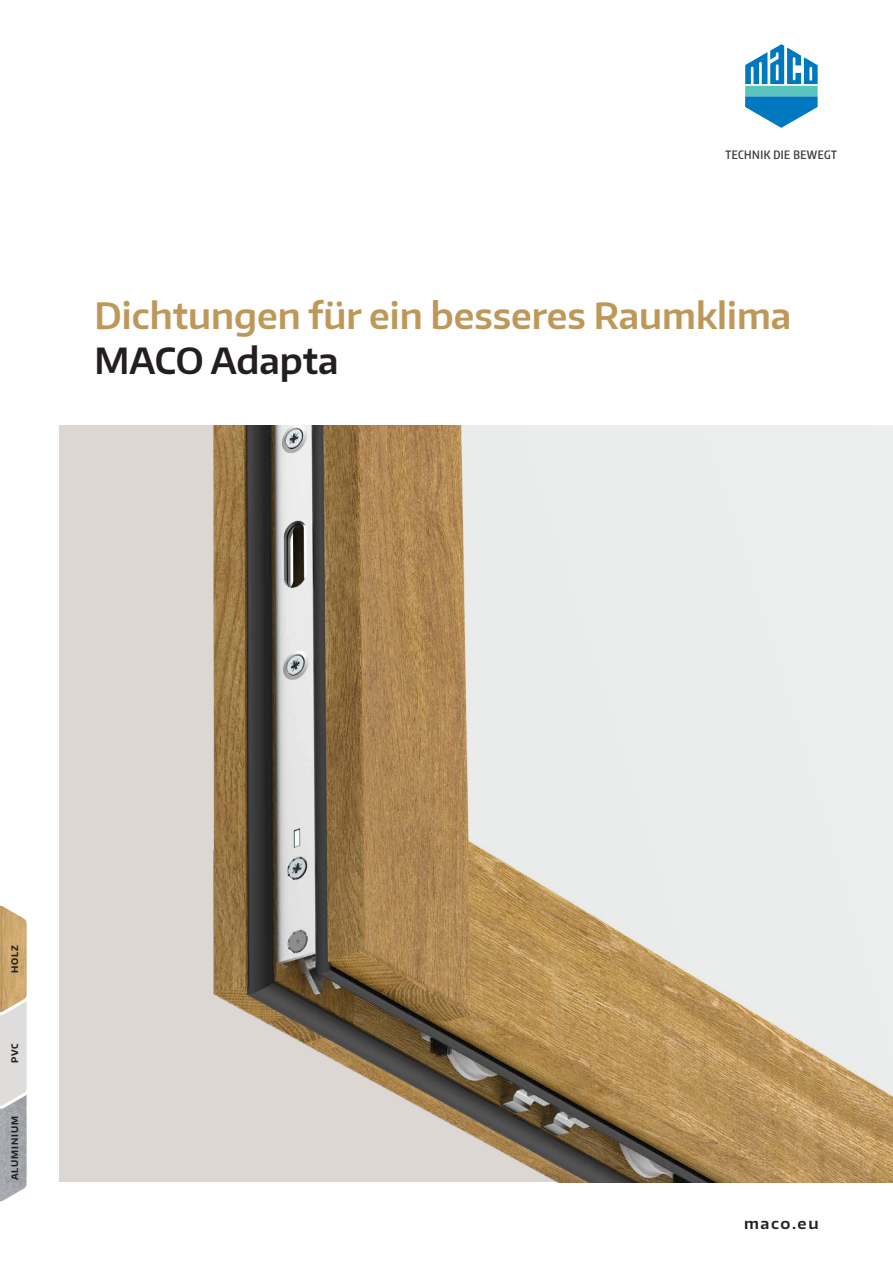
<style>
.page{position:relative;width:893px;height:1263px;background:#fff}
.page>*{position:absolute;margin:0;border:0;box-sizing:border-box;transform-origin:0 0}
.Headline_U1_gold{font:600 36px "Encode Sans Normal";color:#be985a}
.Headline_U1_schwarz{font:600 36px "Encode Sans Normal";letter-spacing:-.005em;color:#231f20}
.URL_U1{font:600 15px "Encode Sans Wide";letter-spacing:.105em;color:#231f20}
.t1{font:600 11.55px "Encode Sans Compressed";letter-spacing:.04em;color:#3e3e3f}
.Material_U1{font:700 9px "Encode Sans Normal";letter-spacing:.1em;color:#231f20}
</style>
<div class="page">
<div style="left:60px;top:425px;width:833px;height:757px;background:#ddd7d4"></div>
<img style="left:214px;top:425px;width:679px;height:757px">
<svg style="left:0;top:905px;width:27px;height:297px;background:#c8beae"></svg>
<svg style="left:745px;top:44px;width:73px;height:84px"></svg>
<p class="t1" style="left:725px;top:147px;width:113px">TECHNIK DIE BEWEGT</p>
<p class="Headline_U1_gold" style="left:95px;top:292px;width:698px">Dichtungen für ein besseres Raumklima</p>
<p class="Headline_U1_schwarz" style="left:95px;top:337px;width:246px">MACO Adapta</p>
<p class="Material_U1" style="left:9px;top:973px;width:30px;rotate:-90deg">HOLZ</p>
<p class="Material_U1" style="left:9px;top:1063px;width:21px;rotate:-90deg">PVC</p>
<p class="Material_U1" style="left:9px;top:1180px;width:66px;rotate:-90deg">ALUMINIUM</p>
<p class="URL_U1" style="left:744px;top:1213px;width:76px">maco.eu</p>
</div>
